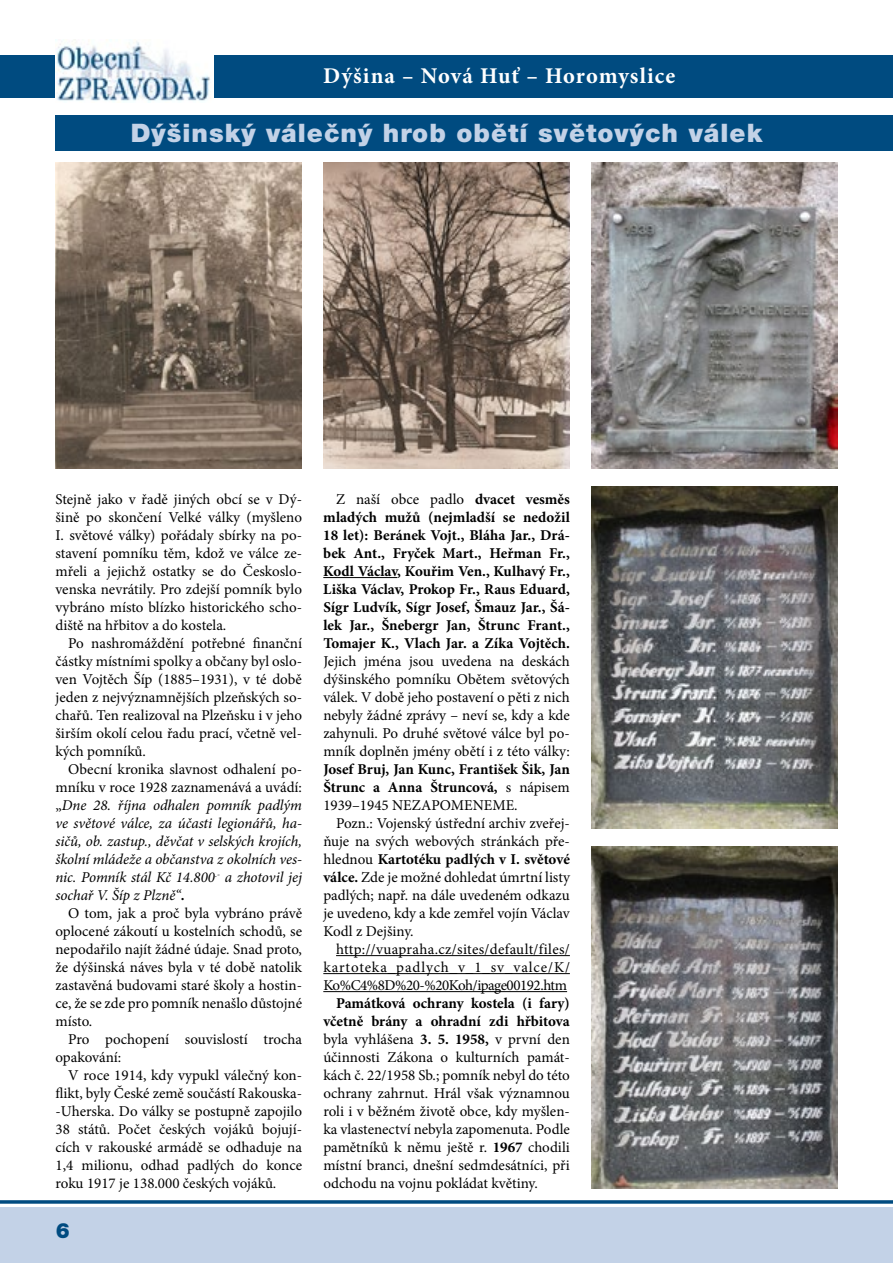
<style>
.page{position:relative;width:893px;height:1263px;background:#fff}
.page>*{position:absolute;margin:0;border:0;box-sizing:border-box;transform-origin:0 0}
.t1{font:900 25.5px "Helvetica Neue CE";letter-spacing:.04em;color:#c3d2e7}
.t2{font:700 22.5px "Minion Pro";letter-spacing:.045em;color:#fff}
.t3{font:900 21px "Helvetica Neue CE";color:#004b80}
.t4{font:15px/18px "Minion Pro";color:#000;text-align:justify}
.t5{font:700 15px/18px "Minion Pro";letter-spacing:-.005em;color:#000;text-align:justify}
.t6{font:italic 15px/18px "Minion Pro";letter-spacing:-.005em;color:#000;text-align:justify}
.s1{font-style:normal}
.s2{font-weight:700;font-style:normal}
.s3{font-weight:400}
.s4{font-weight:700}
</style>
<div class="page">
<div style="left:0;top:1208px;width:893px;height:55px;background:#c3d2e7"></div>
<div style="left:0;top:55px;width:893px;height:43px;background:#004b80"></div>
<img style="left:55px;top:40px;width:158px;height:62px">
<hr style="left:0;top:1200px;width:893px;height:3px;background:#004b80">
<hr style="left:323px;top:577px;width:74px;height:1px;background:#000">
<hr style="left:336px;top:955px;width:234px;height:1px;background:#000">
<hr style="left:323px;top:973px;width:247px;height:1px;background:#000">
<hr style="left:323px;top:991px;width:244px;height:1px;background:#000">
<div style="left:55px;top:115px;width:783px;height:35px;background:#004b80"></div>
<div style="left:804px;top:115px;width:89px;height:35px;background:#004b80"></div>
<img style="left:55px;top:162px;width:246px;height:306px">
<img style="left:324px;top:162px;width:246px;height:306px">
<img style="left:591px;top:162px;width:246px;height:306px">
<img style="left:591px;top:486px;width:246px;height:342px">
<img style="left:591px;top:846px;width:246px;height:342px">
<h2 class="t2" style="left:323px;top:60px;width:354px">Dýšina – Nová Huť – Horomyslice</h2>
<h1 class="t1" style="left:131px;top:117px;width:633px">Dýšinský válečný hrob obětí světových válek</h1>
<p class="t4" style="left:55px;top:490px;width:248px">Stejně jako v řadě jiných obcí se v Dý&shy;šině po skončení Velké války (myšleno I. světové války) pořádaly sbírky na po&shy;stavení pomníku těm, kdož ve válce ze&shy;mřeli a jejichž ostatky se do Českoslo&shy;venska nevrátily. Pro zdejší pomník bylo vybráno místo blízko historického scho&shy;diště na hřbitov a do kostela.</p>
<p class="t4" style="left:55px;top:634px;width:248px;text-indent:13px">Po nashromáždění potřebné finanční částky místními spolky a občany byl oslo&shy;ven Vojtěch Šíp (1885–1931), v té době jeden z nejvýznamnějších plzeňských so&shy;chařů. Ten realizoval na Plzeňsku i v jeho širším okolí celou řadu prací, včetně vel&shy;kých pomníků.</p>
<p class="t6" style="left:55px;top:760px;width:248px;text-indent:13px"><span class="s1">Obecní kronika slavnost odhalení po&shy;mníku v roce 1928 zaznamenává a uvádí: „</span>Dne 28. října odhalen pomník padlým ve světové válce, za účasti legionářů, ha&shy;sičů, ob. zastup., děvčat v selských krojích, školní mládeže a občanstva z okolních ves&shy;nic. Pomník stál Kč 14.800<sup>.-</sup> a zhotovil jej sochař V. Šíp z Plzně“<span class="s2">.</span></p>
<p class="t4" style="left:55px;top:904px;width:248px;text-indent:13px">O tom, jak a proč byla vybráno právě oplocené zákoutí u kostelních schodů, se nepodařilo najít žádné údaje. Snad proto, že dýšinská náves byla v té době natolik zastavěná budovami staré školy a hostin&shy;ce, že se zde pro pomník nenašlo důstojné místo.</p>
<p class="t4" style="left:55px;top:1030px;width:248px;text-indent:13px">Pro pochopení souvislostí trocha opakování:</p>
<p class="t4" style="left:55px;top:1066px;width:248px;text-indent:13px">V roce 1914, kdy vypukl válečný kon&shy;flikt, byly České země součástí Rakouska--Uherska. Do války se postupně zapojilo 38 států. Počet českých vojáků bojují&shy;cích v rakouské armádě se odhaduje na 1,4 milionu, odhad padlých do konce roku 1917 je 138.000 českých vojáků.</p>
<h3 class="t3" style="left:56px;top:1217px;width:16px">6</h3>
<p class="t5" style="left:323px;top:490px;width:248px;text-indent:13px"><span class="s3">Z naší obce padlo</span> dvacet vesměs mladých mužů (nejmladší se nedožil 18 let): Beránek Vojt., Bláha Jar., Drá&shy;bek Ant., Fryček Mart., Heřman Fr., Kodl Václav, Kouřim Ven., Kulhavý Fr., Liška Václav, Prokop Fr., Raus Eduard, Sígr Ludvík, Sígr Josef, Šmauz Jar., Šá&shy;lek Jar., Šnebergr Jan, Štrunc Frant., Tomajer K., Vlach Jar. a Zíka Vojtěch.</p>
<p class="t4" style="left:323px;top:652px;width:248px">Jejich jména jsou uvedena na deskách dýšinského pomníku Obětem světových válek. V době jeho postavení o pěti z nich nebyly žádné zprávy – neví se, kdy a kde zahynuli. Po druhé světové válce byl po&shy;mník doplněn jmény obětí i z této války:</p>
<p class="t5" style="left:323px;top:760px;width:248px">Josef Bruj, Jan Kunc, František Šik, Jan Štrunc a Anna Štruncová, <span class="s3">s nápisem 1939–1945 NEZAPOMENEME.</span></p>
<p class="t4" style="left:323px;top:814px;width:248px;text-indent:13px">Pozn.: Vojenský ústřední archiv zveřej&shy;ňuje na svých webových stránkách pře&shy;hlednou <span class="s4">Kartotéku padlých v I. světové válce.</span> Zde je možné dohledat úmrtní listy padlých; např. na dále uvedeném odkazu je uvedeno, kdy a kde zemřel vojín Václav Kodl z Dejšiny.</p>
<p class="t4" style="left:323px;top:940px;width:248px;text-indent:13px">http://vuapraha.cz/sites/default/files/ kartoteka_padlych_v_1_sv_valce/K/ Ko%C4%8D%20-%20Koh/ipage00192.htm</p>
<p class="t4" style="left:323px;top:994px;width:248px;text-indent:13px"><span class="s4">Památková ochrany kostela (i fary) včetně brány a ohradní zdi hřbitova </span>byla vyhlášena <span class="s4">3. 5. 1958,</span> v první den účinnosti Zákona o kulturních památ&shy;kách č. 22/1958 Sb.; pomník nebyl do této ochrany zahrnut. Hrál však významnou roli i v běžném životě obce, kdy myšlen&shy;ka vlastenectví nebyla zapomenuta. Podle pamětníků k němu ještě r. <span class="s4">1967</span> chodili místní branci, dnešní sedmdesátníci, při odchodu na vojnu pokládat květiny.</p>
</div>
